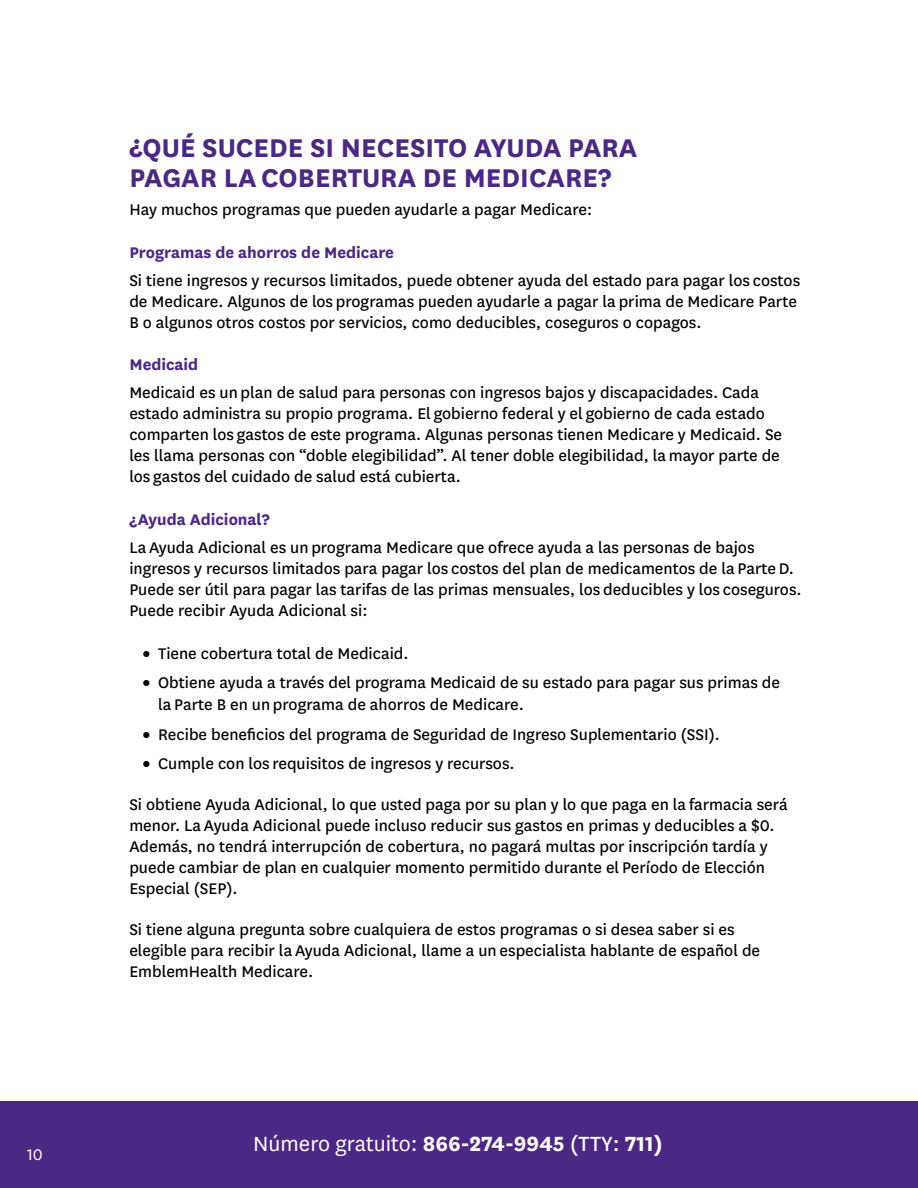
<style>
.page{position:relative;width:918px;height:1188px;background:#fff}
.page>*{position:absolute;margin:0;border:0;box-sizing:border-box;transform-origin:0 0}
.t1{font:700 30px/30px "National";color:#4b2884}
.t2{font:700 24px "National";color:#fff}
.t3{font:18px/21px "National";color:#000}
.t4{font:700 18px "National";color:#4b2884}
.t5{font:18px "National";color:#fff}
.s1{font-weight:900}
.s2{font-weight:400}
</style>
<div class="page">
<div style="left:0;top:1101px;width:918px;height:87px;background:#4b2884"></div>
<p class="t5" style="left:27px;top:1143px;width:17px">10</p>
<h2 class="t1" style="left:129px;top:131px;width:510px">¿QUÉ SUCEDE SI NECESITO AYUDA PARA<br>PAGAR LA COBERTURA DE MEDICARE?</h2>
<p class="t3" style="left:129px;top:198px;width:464px">Hay muchos programas que pueden ayudarle a pagar Medicare:</p>
<h3 class="t4" style="left:129px;top:240px;width:266px">Programas de ahorros de Medicare</h3>
<p class="t3" style="left:129px;top:269px;width:672px">Si tiene ingresos y recursos limitados, puede obtener ayuda del estado para pagar los costos de Medicare. Algunos de los programas pueden ayudarle a pagar la prima de Medicare Parte<br>B o algunos otros costos por servicios, como deducibles, coseguros o copagos.</p>
<h3 class="t4" style="left:129px;top:352px;width:70px">Medicaid</h3>
<p class="t3" style="left:129px;top:381px;width:654px">Medicaid es un plan de salud para personas con ingresos bajos y discapacidades. Cada estado administra su propio programa. El gobierno federal y el gobierno de cada estado comparten los gastos de este programa. Algunas personas tienen Medicare y Medicaid. Se les llama personas con “doble elegibilidad”. Al tener doble elegibilidad, la mayor parte de los gastos del cuidado de salud está cubierta.</p>
<h3 class="t4" style="left:129px;top:507px;width:142px">¿Ayuda Adicional?</h3>
<p class="t3" style="left:129px;top:536px;width:674px">La Ayuda Adicional es un programa Medicare que ofrece ayuda a las personas de bajos ingresos y recursos limitados para pagar los costos del plan de medicamentos de la Parte D.<br>Puede ser útil para pagar las tarifas de las primas mensuales, los deducibles y los coseguros.<br>Puede recibir Ayuda Adicional si:</p>
<p class="t3" style="left:143px;top:642px;width:267px"><span class="s1">•</span> Tiene cobertura total de Medicaid.</p>
<p class="t3" style="left:158px;top:670px;width:623px;line-height:22.5px;text-indent:-15px"><span class="s1">•</span> Obtiene ayuda a través del programa Medicaid de su estado para pagar sus primas de la Parte B en un programa de ahorros de Medicare.</p>
<p class="t3" style="left:143px;top:723px;width:579px"><span class="s1">•</span> Recibe beneficios del programa de Seguridad de Ingreso Suplementario (SSI).</p>
<p class="t3" style="left:143px;top:752px;width:373px"><span class="s1">•</span> Cumple con los requisitos de ingresos y recursos.</p>
<p class="t3" style="left:129px;top:793px;width:660px">Si obtiene Ayuda Adicional, lo que usted paga por su plan y lo que paga en la farmacia será menor. La Ayuda Adicional puede incluso reducir sus gastos en primas y deducibles a $0.<br>Además, no tendrá interrupción de cobertura, no pagará multas por inscripción tardía y puede cambiar de plan en cualquier momento permitido durante el Período de Elección Especial (SEP).</p>
<p class="t3" style="left:129px;top:918px;width:632px">Si tiene alguna pregunta sobre cualquiera de estos programas o si desea saber si es elegible para recibir la Ayuda Adicional, llame a un especialista hablante de español de<br>EmblemHealth Medicare.</p>
<h2 class="t2" style="left:253px;top:1127px;width:411px"><span class="s2">Número gratuito:</span> 866-274-9945 <span class="s2">(TTY:</span> 711)</h2>
</div>
